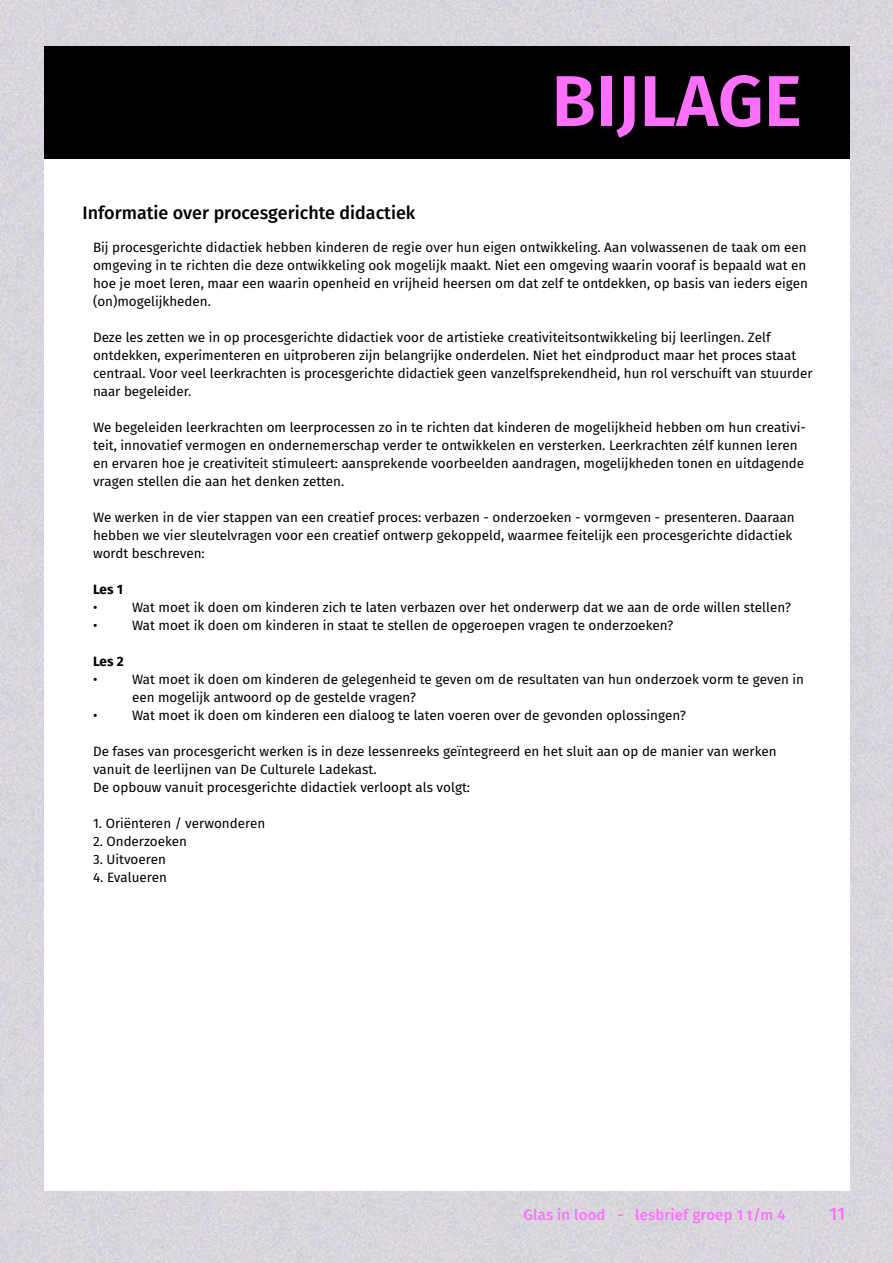
<style>
.page{position:relative;width:893px;height:1263px;background:#d8d5dc}
.page>*{position:absolute;margin:0;border:0;box-sizing:border-box;transform-origin:0 0}
.t1{font:600 72px "Fira Sans";color:#ff70ff}
.t2{font:500 18px "Fira Sans";color:#000}
.t3{font:500 18px "Fira Sans";color:#ff70ff}
.t4{font:500 15px "Fira Sans";letter-spacing:.01em;color:#ff70ff}
.t5{font:13.5px/18px "Fira Sans";color:#000}
.t6{font:700 13.5px "Fira Sans";letter-spacing:-.01em;color:#000}
</style>
<div class="page">
<div style="left:44px;top:46px;width:805px;height:1145px;background:#fff"></div>
<div style="left:44px;top:46px;width:805px;height:113px;background:#000"></div>
<h1 class="t1" style="left:551px;top:42px;width:252px">BIJLAGE</h1>
<h2 class="t2" style="left:82px;top:199px;width:334px">Informatie over procesgerichte didactiek</h2>
<p class="t5" style="left:93px;top:238px;width:717px">Bij procesgerichte didactiek hebben kinderen de regie over hun eigen ontwikkeling. Aan volwassenen de taak om een omgeving in te richten die deze ontwikkeling ook mogelijk maakt. Niet een omgeving waarin vooraf is bepaald wat en hoe je moet leren, maar een waarin openheid en vrijheid heersen om dat zelf te ontdekken, op basis van ieders eigen (on)mogelijkheden.</p>
<p class="t5" style="left:93px;top:328px;width:721px">Deze les zetten we in op procesgerichte didactiek voor de artistieke creativiteitsontwikkeling bij leerlingen. Zelf ontdekken, experimenteren en uitproberen zijn belangrijke onderdelen. Niet het eindproduct maar het proces staat centraal. Voor veel leerkrachten is procesgerichte didactiek geen vanzelfsprekendheid, hun rol verschuift van stuurder naar begeleider.</p>
<p class="t5" style="left:93px;top:418px;width:714px">We begeleiden leerkrachten om leerprocessen zo in te richten dat kinderen de mogelijkheid hebben om hun creativi&shy;teit, innovatief vermogen en ondernemerschap verder te ontwikkelen en versterken. Leerkrachten zélf kunnen leren en ervaren hoe je creativiteit stimuleert: aansprekende voorbeelden aandragen, mogelijkheden tonen en uitdagende vragen stellen die aan het denken zetten.</p>
<p class="t5" style="left:93px;top:508px;width:703px">We werken in de vier stappen van een creatief proces: verbazen - onderzoeken - vormgeven - presenteren. Daaraan hebben we vier sleutelvragen voor een creatief ontwerp gekoppeld, waarmee feitelijk een procesgerichte didactiek wordt beschreven:</p>
<p class="t6" style="left:93px;top:578px;width:32px">Les 1</p>
<p class="t5" style="left:93px;top:598px;width:6px">•</p>
<p class="t5" style="left:132px;top:598px;width:660px">Wat moet ik doen om kinderen zich te laten verbazen over het onderwerp dat we aan de orde willen stellen?</p>
<p class="t5" style="left:93px;top:616px;width:6px">•</p>
<p class="t5" style="left:132px;top:616px;width:543px">Wat moet ik doen om kinderen in staat te stellen de opgeroepen vragen te onderzoeken?</p>
<p class="t6" style="left:93px;top:650px;width:32px">Les 2</p>
<p class="t5" style="left:93px;top:670px;width:6px">•</p>
<p class="t5" style="left:132px;top:670px;width:673px">Wat moet ik doen om kinderen de gelegenheid te geven om de resultaten van hun onderzoek vorm te geven in een mogelijk antwoord op de gestelde vragen?</p>
<p class="t5" style="left:93px;top:706px;width:6px">•</p>
<p class="t5" style="left:132px;top:706px;width:555px">Wat moet ik doen om kinderen een dialoog te laten voeren over de gevonden oplossingen?</p>
<p class="t5" style="left:93px;top:742px;width:685px">De fases van procesgericht werken is in deze lessenreeks geïntegreerd en het sluit aan op de manier van werken vanuit de leerlijnen van De Culturele Ladekast.<br>De opbouw vanuit procesgerichte didactiek verloopt als volgt:</p>
<p class="t5" style="left:93px;top:814px;width:174px">1. Oriënteren / verwonderen</p>
<p class="t5" style="left:93px;top:832px;width:95px">2. Onderzoeken</p>
<p class="t5" style="left:93px;top:850px;width:74px">3. Uitvoeren</p>
<p class="t5" style="left:93px;top:868px;width:75px">4. Evalueren</p>
<p class="t4" style="left:524px;top:1202px;width:264px">Glas in lood - lesbrief groep 1 t/m 4</p>
<h2 class="t3" style="left:829px;top:1199px;width:18px">11</h2>
</div>
